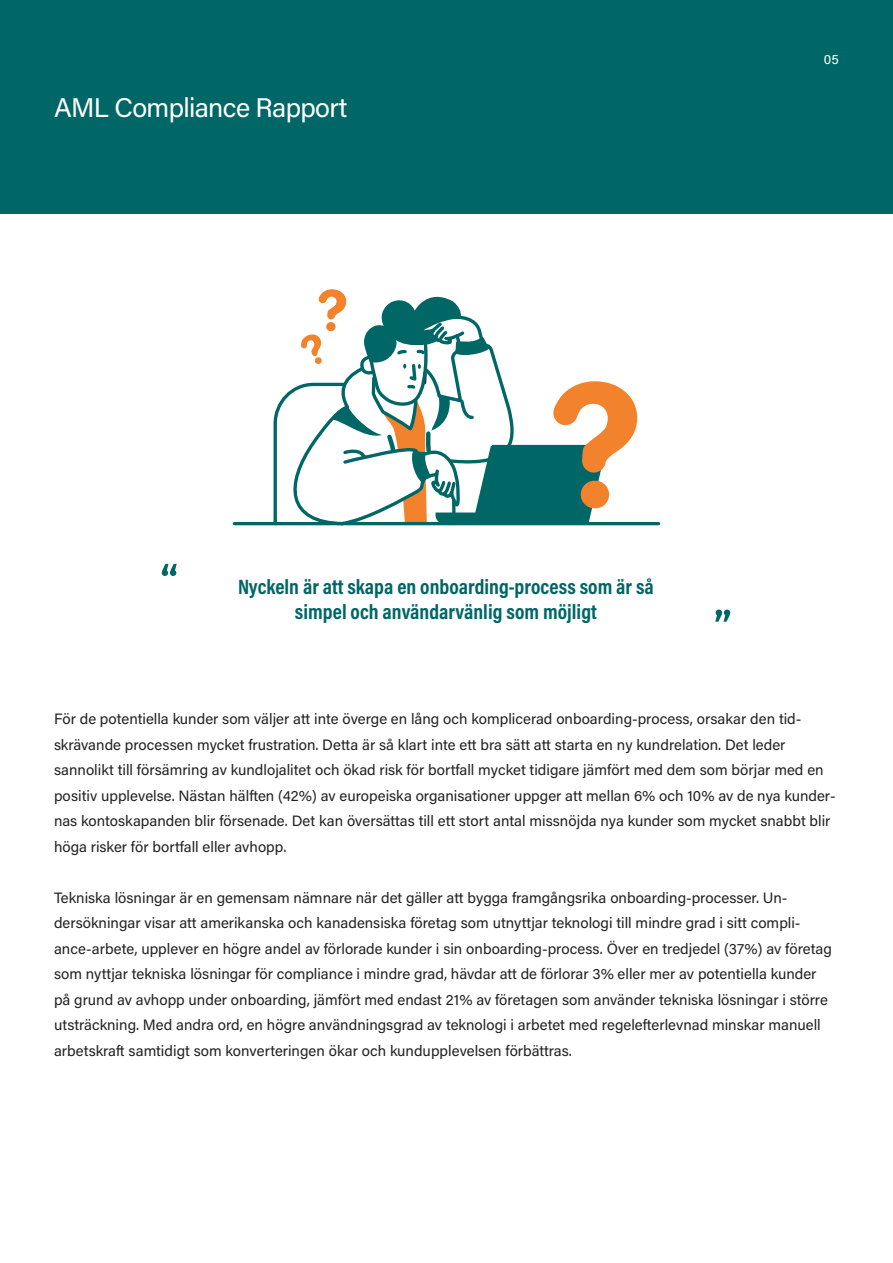
<style>
.page{position:relative;width:893px;height:1263px;background:#fff}
.page>*{position:absolute;margin:0;border:0;box-sizing:border-box;transform-origin:0 0}
.t1{font:27px "Acumin Variable Concept";letter-spacing:-.005em;color:#fff}
.t2{font:21px/25.2px "Acumin Variable Concept";letter-spacing:-.06em;color:#026666;text-align:center}
.t3{font:15px/25.5px "Acumin Variable Concept";letter-spacing:.02em;color:#212121}
.t4{font:13.5px "Acumin Variable Concept";color:#fff}
</style>
<div class="page">
<div style="left:0;top:0;width:893px;height:194px;background:#066"></div>
<div style="left:0;top:194px;width:893px;height:20px;background:#066"></div>
<svg style="left:272px;top:289px;width:365px;height:237px"></svg>
<hr style="left:234px;top:522px;width:425px;height:3px;background:#066">
<svg style="left:715px;top:609px;width:15px;height:13px"></svg>
<svg style="left:162px;top:564px;width:15px;height:12px"></svg>
<h1 class="t1" style="left:54px;top:89px;width:294px">AML Compliance Rapport</h1>
<p class="t4" style="left:824px;top:50px;width:16px">05</p>
<h2 class="t2" style="left:238px;top:573px;width:419px">Nyckeln är att skapa en onboarding-process som är så simpel och användarvänlig som möjligt</h2>
<p class="t3" style="left:54px;top:706px;width:783px">För de potentiella kunder som väljer att inte överge en lång och komplicerad onboarding-process, orsakar den tid&shy;skrävande processen mycket frustration. Detta är så klart inte ett bra sätt att starta en ny kundrelation. Det leder sannolikt till försämring av kundlojalitet och ökad risk för bortfall mycket tidigare jämfört med dem som börjar med en positiv upplevelse. Nästan hälften (42%) av europeiska organisationer uppger att mellan 6% och 10% av de nya kunder&shy;nas kontoskapanden blir försenade. Det kan översättas till ett stort antal missnöjda nya kunder som mycket snabbt blir höga risker för bortfall eller avhopp.</p>
<p class="t3" style="left:54px;top:884px;width:779px">Tekniska lösningar är en gemensam nämnare när det gäller att bygga framgångsrika onboarding-processer. Un&shy;dersökningar visar att amerikanska och kanadensiska företag som utnyttjar teknologi till mindre grad i sitt compli&shy;ance-arbete, upplever en högre andel av förlorade kunder i sin onboarding-process. Över en tredjedel (37%) av företag som nyttjar tekniska lösningar för compliance i mindre grad, hävdar att de förlorar 3% eller mer av potentiella kunder på grund av avhopp under onboarding, jämfört med endast 21% av företagen som använder tekniska lösningar i större utsträckning. Med andra ord, en högre användningsgrad av teknologi i arbetet med regelefterlevnad minskar manuell arbetskraft samtidigt som konverteringen ökar och kundupplevelsen förbättras.</p>
</div>
